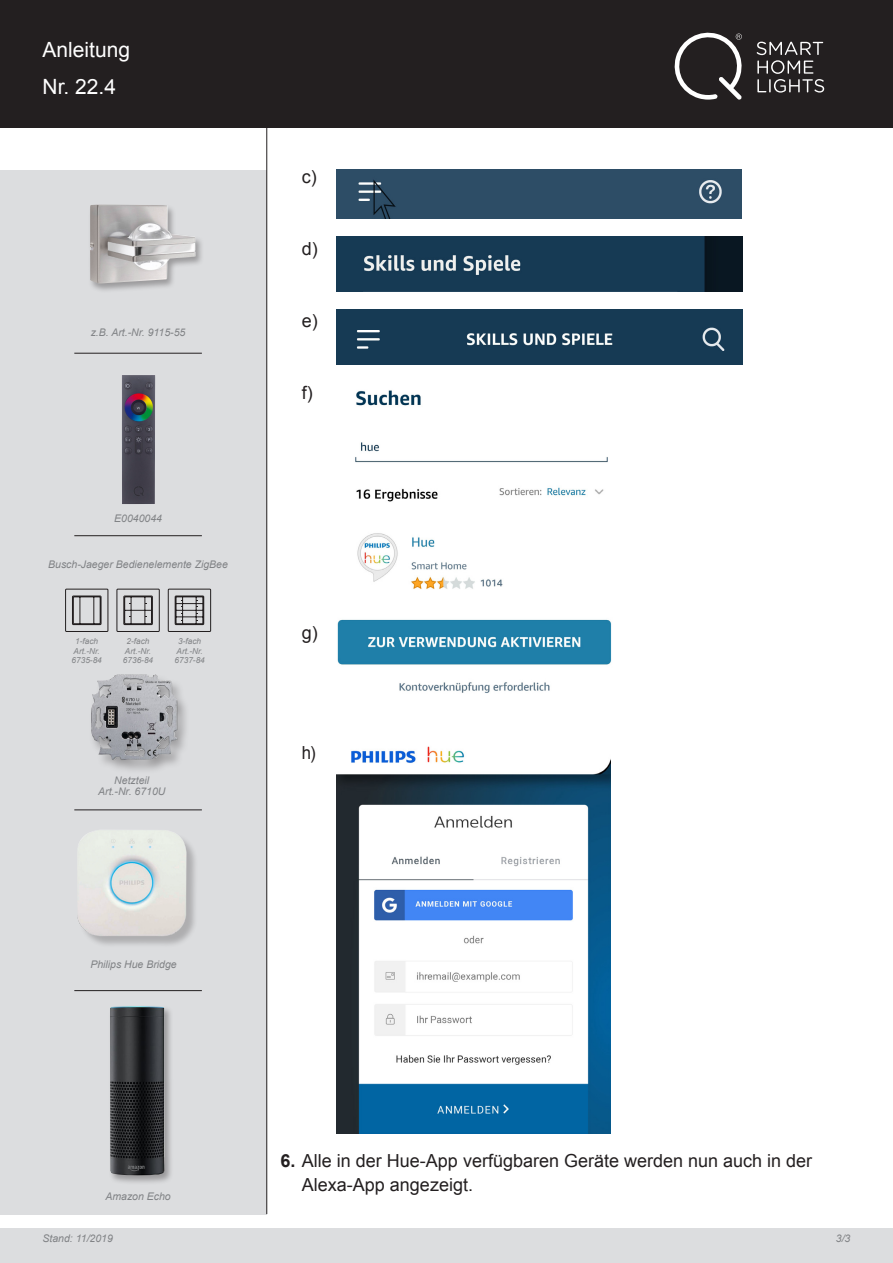
<style>
.page{position:relative;width:893px;height:1263px;background:#fff}
.page>*{position:absolute;margin:0;border:0;box-sizing:border-box;transform-origin:0 0}
.Fließtext{font:21px "Arial";color:#fff}
.Fließtext-2{font:18px/24px "Arial";color:#231f20}
.Fließtext-3{font:18px "Arial";color:#231f20;scale:.93 1}
.Überschrift_Q{font:italic 10.5px "Arial";color:#808285}
.Überschrift_Q-2{font:italic 8.25px/9.4px "Arial";color:#808285}
.s1{font-weight:700}
</style>
<div class="page">
<div style="left:0;top:0;width:893px;height:128px;background:#231f20"></div>
<svg style="left:757px;top:42px;width:67px;height:51px"></svg>
<svg style="left:674px;top:32px;width:68px;height:68px"></svg>
<div style="left:0;top:1228px;width:893px;height:35px;background:#dcdddf"></div>
<div style="left:0;top:170px;width:266px;height:1044px;background:#dcdddf"></div>
<hr style="left:266px;top:96px;width:1px;height:1118px;background:#231f20">
<div style="left:88px;top:204px;width:117px;height:90px;background:#231f20;opacity:.35"></div>
<img style="left:90px;top:204px;width:106px;height:79px">
<svg style="left:168px;top:589px;width:43px;height:43px"></svg>
<svg style="left:117px;top:589px;width:43px;height:43px"></svg>
<svg style="left:65px;top:589px;width:43px;height:43px"></svg>
<hr style="left:74px;top:535px;width:128px;height:1px;background:#231f20">
<hr style="left:74px;top:990px;width:128px;height:1px;background:#231f20">
<hr style="left:74px;top:353px;width:128px;height:1px;background:#231f20">
<div style="left:88px;top:672px;width:102px;height:102px;background:#231f20;opacity:.35"></div>
<img style="left:90px;top:674px;width:100px;height:87px">
<div style="left:108px;top:1005px;width:66px;height:180px;background:#231f20;opacity:.35"></div>
<img style="left:110px;top:1006px;width:55px;height:169px">
<img style="left:77px;top:830px;width:118px;height:115px">
<hr style="left:74px;top:809px;width:128px;height:1px;background:#231f20">
<img style="left:337px;top:236px;width:405px;height:55px">
<img style="left:337px;top:309px;width:405px;height:55px">
<img style="left:355px;top:390px;width:253px;height:199px">
<img style="left:337px;top:619px;width:275px;height:74px">
<img style="left:337px;top:746px;width:273px;height:387px">
<div style="left:337px;top:169px;width:405px;height:49px;background:#2d4d66"></div>
<img style="left:122px;top:375px;width:33px;height:129px">
<p class="Fließtext" style="left:43px;top:36px;width:89px">Anleitung</p>
<p class="Fließtext" style="left:43px;top:72px;width:75px">Nr. 22.4</p>
<p class="Überschrift_Q" style="left:91px;top:325px;width:96px">z.B. Art.-Nr. 9115-55</p>
<p class="Überschrift_Q" style="left:114px;top:511px;width:49px">E0040044</p>
<p class="Überschrift_Q" style="left:48px;top:557px;width:181px">Busch-Jaeger Bedienelemente ZigBee</p>
<p class="Überschrift_Q-2" style="left:75px;top:637px;width:24px">1-fach</p>
<p class="Überschrift_Q-2" style="left:72px;top:646px;width:32px">Art.-Nr.<br>6735-84</p>
<p class="Überschrift_Q-2" style="left:127px;top:637px;width:24px">2-fach</p>
<p class="Überschrift_Q-2" style="left:123px;top:646px;width:32px">Art.-Nr.<br>6736-84</p>
<p class="Überschrift_Q-2" style="left:178px;top:637px;width:24px">3-fach</p>
<p class="Überschrift_Q-2" style="left:175px;top:646px;width:32px">Art.-Nr.<br>6737-84</p>
<p class="Überschrift_Q" style="left:114px;top:774px;width:37px">Netzteil</p>
<p class="Überschrift_Q" style="left:98px;top:784px;width:69px">Art.-Nr. 6710U</p>
<p class="Überschrift_Q" style="left:90px;top:957px;width:88px">Philips Hue Bridge</p>
<p class="Fließtext-2" style="left:302px;top:165px;width:16px">c)</p>
<p class="Fließtext-2" style="left:302px;top:237px;width:18px">d)</p>
<p class="Fließtext-2" style="left:302px;top:309px;width:18px">e)</p>
<p class="Fließtext-2" style="left:302px;top:381px;width:12px">f)</p>
<p class="Fließtext-2" style="left:302px;top:621px;width:18px">g)</p>
<p class="Fließtext-3" style="left:302px;top:741px;width:16px">h)</p>
<p class="Überschrift_Q" style="left:105px;top:1189px;width:67px">Amazon Echo</p>
<p class="Fließtext-2" style="left:302px;top:1149px;width:512px;text-indent:-21px"><span class="s1">6.</span> Alle in der Hue-App verfügbaren Geräte werden nun auch in der<br>Alexa-App angezeigt.</p>
<p class="Überschrift_Q" style="left:43px;top:1231px;width:72px">Stand: 11/2019</p>
<p class="Überschrift_Q" style="left:836px;top:1231px;width:16px">3/3</p>
</div>
